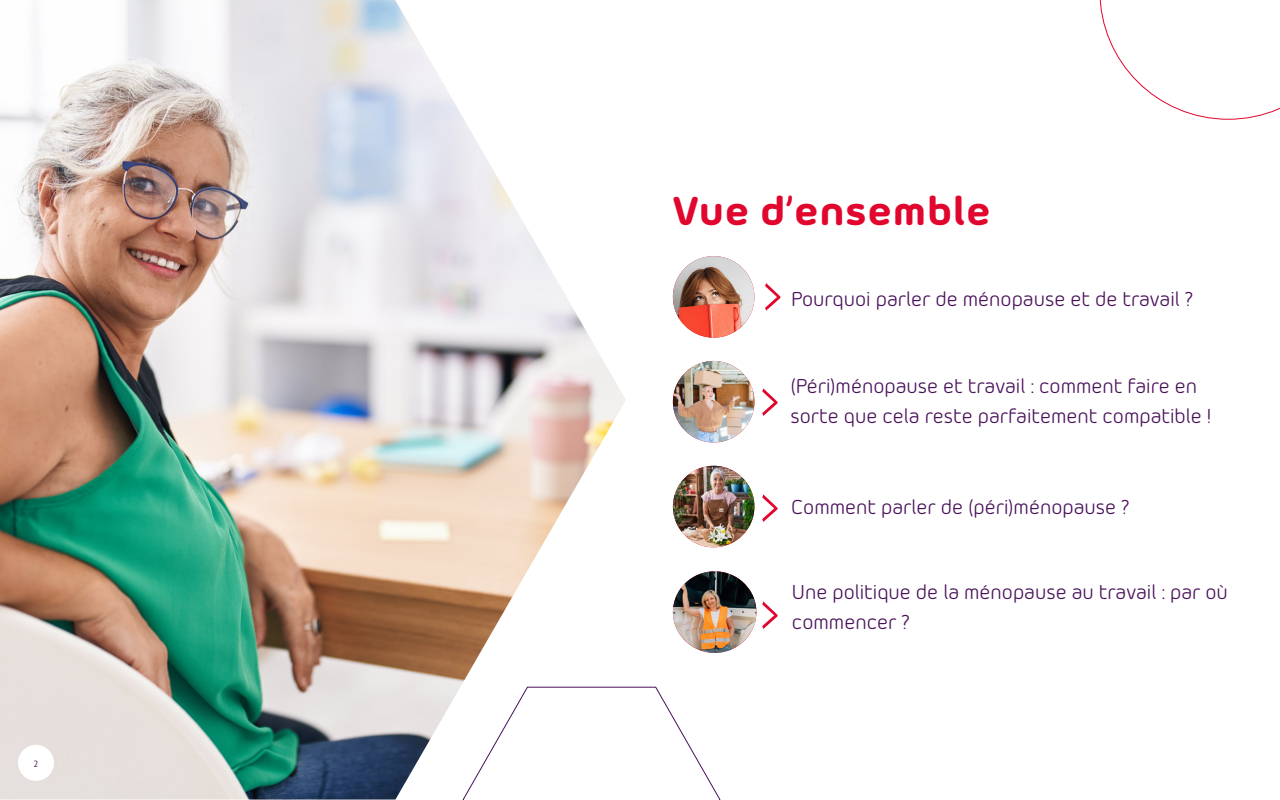
<style>
.page{position:relative;width:1280px;height:800px;background:#fff}
.page>*{position:absolute;margin:0;border:0;box-sizing:border-box;transform-origin:0 0}
.t1{font:900 40px "Morebi Rounded";color:#e1062d}
.t2{font:20px/30px "Morebi Rounded";color:#481059}
.t3{font:9px "PT Sans";color:#481059}
</style>
<div class="page">
<img style="left:0;top:0;width:626px;height:800px">
<img style="left:673px;top:256px;width:81px;height:82px;border-radius:41px">
<svg style="left:765px;top:283px;width:15px;height:28px"></svg>
<svg style="left:762px;top:388px;width:16px;height:28px"></svg>
<svg style="left:762px;top:494px;width:16px;height:28px"></svg>
<svg style="left:762px;top:601px;width:16px;height:28px"></svg>
<img style="left:673px;top:361px;width:81px;height:81px;border-radius:41px">
<img style="left:673px;top:466px;width:81px;height:81px;border-radius:40px">
<img style="left:673px;top:571px;width:83px;height:82px">
<svg style="left:1099px;top:0;width:181px;height:120px"></svg>
<svg style="left:462px;top:686px;width:259px;height:114px"></svg>
<div style="left:18px;top:745px;width:36px;height:36px;background:#fff;border-radius:50%"></div>
<p class="t3" style="left:34px;top:758px;width:6px">2</p>
<h1 class="t1" style="left:673px;top:181px;width:320px">Vue d’ensemble</h1>
<p class="t2" style="left:791px;top:283px;width:404px">Pourquoi parler de ménopause et de travail ?</p>
<p class="t2" style="left:790px;top:370px;width:422px">(Péri)ménopause et travail : comment faire en sorte que cela reste parfaitement compatible !</p>
<p class="t2" style="left:791px;top:491px;width:340px">Comment parler de (péri)ménopause ?</p>
<p class="t2" style="left:792px;top:576px;width:437px">Une politique de la ménopause au travail : par où commencer ?</p>
</div>
